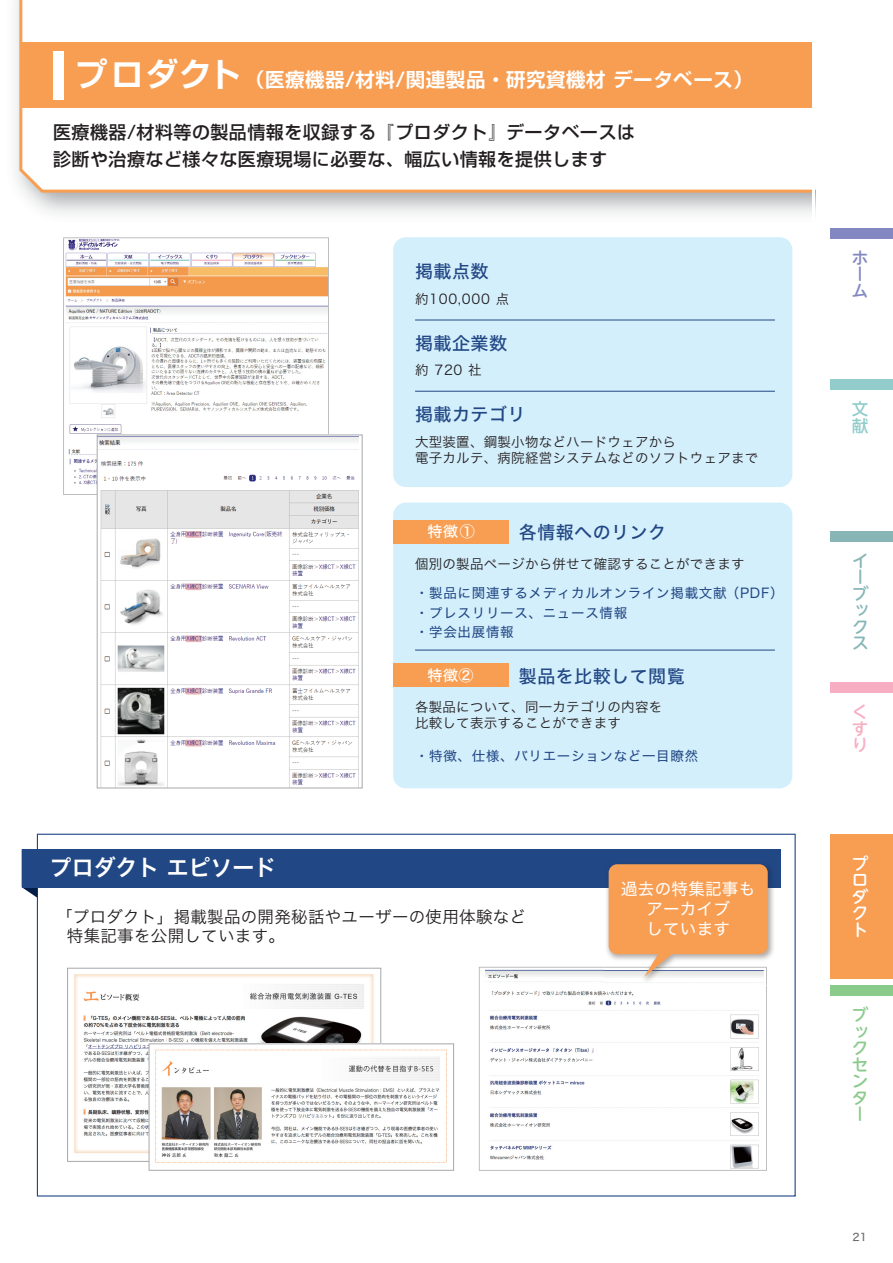
<style>
.page{position:relative;width:893px;height:1263px;background:#fff}
.page>*{position:absolute;margin:0;border:0;box-sizing:border-box;transform-origin:0 0}
.t1{font:22.5px "Hira Kaku Std W6 90 msp RKSJ H";color:#fff}
.t2{font:19.5px "Shin Go De Bold 90 msp RKSJ H";letter-spacing:.025em;color:#fff}
.t3{font:18px/27px "Shin Go Medium 90 msp RKSJ H";letter-spacing:.025em;color:#231f20}
.t4{font:18px "Hira Kaku Std W5 90 msp RKSJ H";letter-spacing:.025em;color:#214784}
.t5{font:16.5px/19.8px "Hira Kaku Std W3 90 msp RKSJ H";letter-spacing:.02em;color:#231f20}
.t6{font:16.5px/19.8px "Hira Kaku Std W4 90 msp RKSJ H";letter-spacing:.02em;color:#fff;text-align:center}
.t7{font:16.5px/16.5px "UD Shin M Go Pro Medium 90 msp RKSJ V";color:#8aca8b}
.t8{font:16.5px/16.5px "UD Shin M Go Pro Medium 90 msp RKSJ V";color:#88b6b7}
.t9{font:16.5px/16.5px "UD Shin M Go Pro Medium 90 msp RKSJ V";color:#fff}
.t10{font:16.5px/16.5px "UD Shin M Go Pro Medium 90 msp RKSJ V";color:#8488c2}
.t11{font:16.5px/16.5px "UD Shin M Go Pro Medium 90 msp RKSJ V";color:#f7aec2;text-align:justify}
.t12{font:16.5px/16.5px "UD Shin M Go Pro Medium 90 msp RKSJ V";color:#92cdcc}
.t13{font:15px "Hira Kaku Std W5 90 msp RKSJ H";color:#fff}
.t14{font:13.5px/16.2px "Hira Kaku Std W3 90 msp RKSJ H";letter-spacing:.02em;color:#231f20}
.t15{font:13.5px/19.2px "Hira Kaku Std W4 90 msp RKSJ H";letter-spacing:.05em;color:#214784}
.t16{font:10.5px "Hira Kaku Std W5 90 msp RKSJ H";color:#6d6e70}
.s1{font-size:33px}
</style>
<div class="page">
<svg style="left:37px;top:834px;width:759px;height:362px"></svg>
<svg style="left:63px;top:237px;width:266px;height:258px"></svg>
<div style="left:393px;top:237px;width:399px;height:250px;background:#d4effc;border-radius:13px"></div>
<hr style="left:415px;top:320px;width:360px;height:1px;background:#214784">
<hr style="left:415px;top:391px;width:360px;height:1px;background:#214784">
<div style="left:393px;top:503px;width:399px;height:285px;background:#d4effc;border-radius:13px"></div>
<div style="left:393px;top:520px;width:116px;height:23px;background:#f89e53"></div>
<div style="left:393px;top:664px;width:116px;height:23px;background:#f89e53"></div>
<img style="left:99px;top:437px;width:260px;height:349px">
<div style="left:97px;top:435px;width:266px;height:353px;border:1px solid #a7a9ac"></div>
<svg style="left:22px;top:887px;width:15px;height:11px"></svg>
<div style="left:22px;top:849px;width:758px;height:38px;background:#214784"></div>
<div style="left:831px;top:228px;width:62px;height:11px;background:#8488c2"></div>
<div style="left:831px;top:531px;width:62px;height:11px;background:#88b6b7"></div>
<div style="left:831px;top:985px;width:62px;height:11px;background:#8aca8b"></div>
<div style="left:831px;top:682px;width:62px;height:11px;background:#f7aec2"></div>
<div style="left:831px;top:380px;width:62px;height:10px;background:#92cdcc"></div>
<div style="left:831px;top:834px;width:62px;height:144px;background:#f89e53"></div>
<svg style="left:18px;top:0;width:794px;height:194px"></svg>
<div style="left:20px;top:43px;width:795px;height:65px;background:#f89e53"></div>
<hr style="left:812px;top:0;width:3px;height:232px;background:#fff">
<div style="left:53px;top:51px;width:11px;height:49px;background:#fff"></div>
<svg style="left:479px;top:967px;width:288px;height:204px"></svg>
<img style="left:604px;top:864px;width:172px;height:121px">
<img style="left:604px;top:967px;width:163px;height:18px">
<svg style="left:644px;top:954px;width:31px;height:23px"></svg>
<div style="left:609px;top:864px;width:159px;height:90px;background:#f89e53;border-radius:9px"></div>
<hr style="left:415px;top:650px;width:360px;height:1px;background:#214784">
<img style="left:151px;top:1045px;width:301px;height:124px">
<div style="left:149px;top:1043px;width:305px;height:128px;border:1px solid #a7a9ac"></div>
<h2 class="t2" style="left:74px;top:73px;width:680px"><span class="s1">プロダクト</span> （医療機器/材料/関連製品・研究資機材 データベース）</h2>
<h3 class="t3" style="left:53px;top:121px;width:584px">医療機器/材料等の製品情報を収録する『プロダクト』データベースは診断や治療など様々な医療現場に必要な、幅広い情報を提供します</h3>
<h3 class="t4" style="left:415px;top:265px;width:75px">掲載点数</h3>
<p class="t14" style="left:415px;top:292px;width:96px">約100,000 点</p>
<h3 class="t4" style="left:415px;top:336px;width:93px">掲載企業数</h3>
<p class="t14" style="left:415px;top:364px;width:68px">約 720 社</p>
<h3 class="t4" style="left:415px;top:408px;width:112px">掲載カテゴリ</h3>
<p class="t14" style="left:415px;top:435px;width:345px">大型装置、鋼製小物などハードウェアから<br>電子カルテ、病院経営システムなどのソフトウェアまで</p>
<p class="t13" style="left:428px;top:525px;width:49px">特徴 ①</p>
<h3 class="t4" style="left:519px;top:525px;width:149px">各情報へのリンク</h3>
<p class="t14" style="left:415px;top:558px;width:331px">個別の製品ページから併せて確認することができます</p>
<p class="t15" style="left:415px;top:586px;width:370px">・製品に関連するメディカルオンライン掲載文献（PDF）・プレスリリース、ニュース情報<br>・学会出展情報</p>
<p class="t13" style="left:428px;top:669px;width:47px">特徴②</p>
<h3 class="t4" style="left:519px;top:669px;width:167px">製品を比較して閲覧</h3>
<h1 class="t1" style="left:50px;top:859px;width:228px">プロダクト エピソード</h1>
<p class="t14" style="left:415px;top:701px;width:249px">各製品について、同一カテゴリの内容を比較して表示することができます</p>
<p class="t15" style="left:415px;top:748px;width:285px">・特徴、仕様、バリエーションなど一目瞭然</p>
<p class="t5" style="left:67px;top:909px;width:461px;text-indent:-11px">「プロダクト」掲載製品の開発秘話やユーザーの使用体験など特集記事を公開しています。</p>
<p class="t6" style="left:621px;top:881px;width:136px">過去の特集記事もアーカイブ<br>しています</p>
<p class="t10" style="left:852px;top:252px;width:17px">ホーム</p>
<p class="t12" style="left:852px;top:403px;width:18px">文献</p>
<p class="t8" style="left:852px;top:555px;width:18px">イーブックス</p>
<p class="t11" style="left:852px;top:706px;width:17px">くすり</p>
<p class="t9" style="left:852px;top:858px;width:18px">プロダクト</p>
<p class="t7" style="left:852px;top:1009px;width:18px">ブックセンター</p>
<p class="t16" style="left:853px;top:1232px;width:16px">21</p>
</div>
